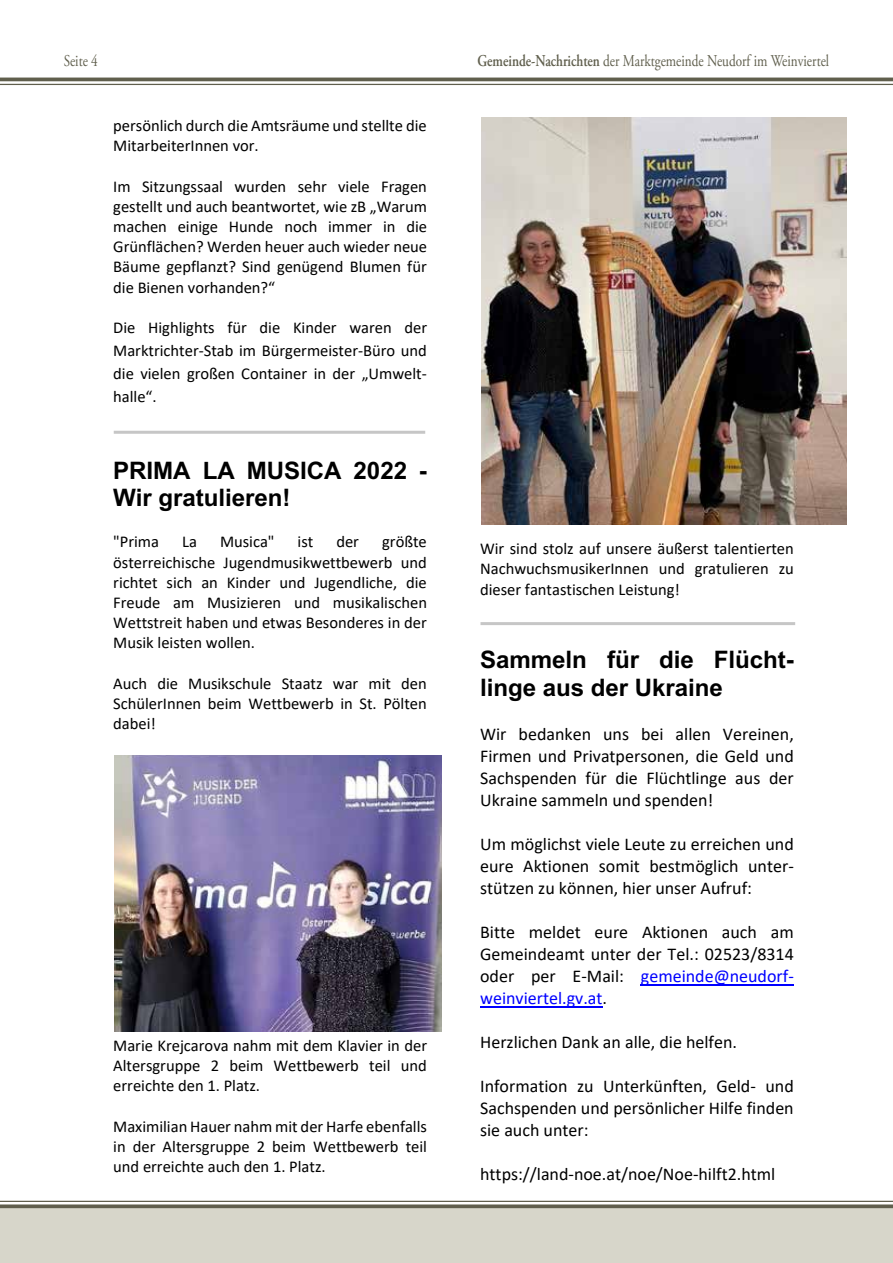
<style>
.page{position:relative;width:893px;height:1263px;background:#fff}
.page>*{position:absolute;margin:0;border:0;box-sizing:border-box;transform-origin:0 0}
.t1{font:700 24.15px/27.3px "Arial";letter-spacing:-.005em;color:#000}
.t2{font:18px/21.9px "Calibri";color:#000;text-align:justify}
.t3{font:16.5px/20.1px "Calibri";color:#000;text-align:justify}
.t4{font:16.5px "Adobe Garamond Pro";color:#605f4d;scale:.8 1}
.s1{font-weight:600}
.s2{color:#00f}
</style>
<div class="page">
<hr style="left:0;top:78px;width:893px;height:3px;background:#605f4d">
<hr style="left:0;top:84px;width:893px;height:1px;background:#605f4d">
<div style="left:0;top:1208px;width:893px;height:55px;background:#d7d6ca"></div>
<svg style="left:0;top:1204px;width:893px;height:4px;background:#737262"></svg>
<hr style="left:0;top:1201px;width:893px;height:1px;background:#605f4d">
<hr style="left:641px;top:984px;width:153px;height:1px;background:#00f">
<hr style="left:480px;top:1006px;width:123px;height:1px;background:#00f">
<img style="left:482px;top:118px;width:365px;height:407px">
<img style="left:115px;top:755px;width:326px;height:277px">
<hr style="left:114px;top:431px;width:311px;height:3px;background:#c6c6c6">
<hr style="left:480px;top:622px;width:315px;height:3px;background:#c6c6c6">
<p class="t4" style="left:64px;top:50px;width:44px">Seite 4</p>
<p class="t4" style="left:477px;top:50px;width:441px"><span class="s1">Gemeinde-Nachrichten</span> der Marktgemeinde Neudorf im Weinviertel</p>
<p class="t3" style="left:113px;top:115px;width:315px">persönlich durch die Amtsräume und stellte die<br>MitarbeiterInnen vor.</p>
<p class="t3" style="left:113px;top:176px;width:315px">Im Sitzungssaal wurden sehr viele Fragen gestellt und auch beantwortet, wie zB „Warum machen einige Hunde noch immer in die Grünflächen? Werden heuer auch wieder neue Bäume gepflanzt? Sind genügend Blumen für die Bienen vorhanden?“</p>
<p class="t3" style="left:113px;top:315px;width:315px;line-height:23.1px">Die Highlights für die Kinder waren der Marktrichter-Stab im Bürgermeister-Büro und die vielen großen Container in der „Umwelt&shy;halle“.</p>
<h1 class="t1" style="left:113px;top:457px;width:315px">PRIMA LA MUSICA 2022 -<br>Wir gratulieren!</h1>
<p class="t3" style="left:113px;top:531px;width:47px">"Prima</p>
<p class="t3" style="left:182px;top:531px;width:16px">La</p>
<p class="t3" style="left:220px;top:531px;width:56px">Musica"</p>
<p class="t3" style="left:298px;top:531px;width:17px">ist</p>
<p class="t3" style="left:336px;top:531px;width:24px">der</p>
<p class="t3" style="left:113px;top:531px;width:315px;text-indent:269px">größte österreichische Jugendmusikwettbewerb und richtet sich an Kinder und Jugendliche, die Freude am Musizieren und musikalischen Wettstreit haben und etwas Besonderes in der Musik leisten wollen.</p>
<p class="t3" style="left:113px;top:673px;width:315px">Auch die Musikschule Staatz war mit den SchülerInnen beim Wettbewerb in St. Pölten dabei!</p>
<p class="t3" style="left:113px;top:1035px;width:315px">Marie Krejcarova nahm mit dem Klavier in der Altersgruppe 2 beim Wettbewerb teil und erreichte den 1. Platz.</p>
<p class="t3" style="left:113px;top:1116px;width:315px">Maximilian Hauer nahm mit der Harfe ebenfalls in der Altersgruppe 2 beim Wettbewerb teil und erreichte auch den 1. Platz.</p>
<p class="t3" style="left:480px;top:538px;width:315px">Wir sind stolz auf unsere äußerst talentierten NachwuchsmusikerInnen und gratulieren zu dieser fantastischen Leistung!</p>
<h1 class="t1" style="left:480px;top:646px;width:315px;line-height:27.8px">Sammeln für die Flücht&shy;linge aus der Ukraine</h1>
<p class="t2" style="left:480px;top:723px;width:315px">Wir bedanken uns bei allen Vereinen, Firmen und Privatpersonen, die Geld und Sachspenden für die Flüchtlinge aus der Ukraine sammeln und spenden!</p>
<p class="t2" style="left:480px;top:832px;width:315px">Um möglichst viele Leute zu erreichen und eure Aktionen somit bestmöglich unter&shy;stützen zu können, hier unser Aufruf:</p>
<p class="t2" style="left:480px;top:920px;width:315px">Bitte meldet eure Aktionen auch am Gemeindeamt unter der Tel.: 02523/8314 oder per E-Mail: <span class="s2">gemeinde@neudorf&shy;weinviertel.gv.at</span>.</p>
<p class="t2" style="left:480px;top:1030px;width:258px">Herzlichen Dank an alle, die helfen.</p>
<p class="t2" style="left:480px;top:1074px;width:315px">Information zu Unterkünften, Geld- und Sachspenden und persönlicher Hilfe finden sie auch unter:</p>
<p class="t2" style="left:480px;top:1162px;width:297px">https://land-noe.at/noe/Noe-hilft2.html</p>
</div>
